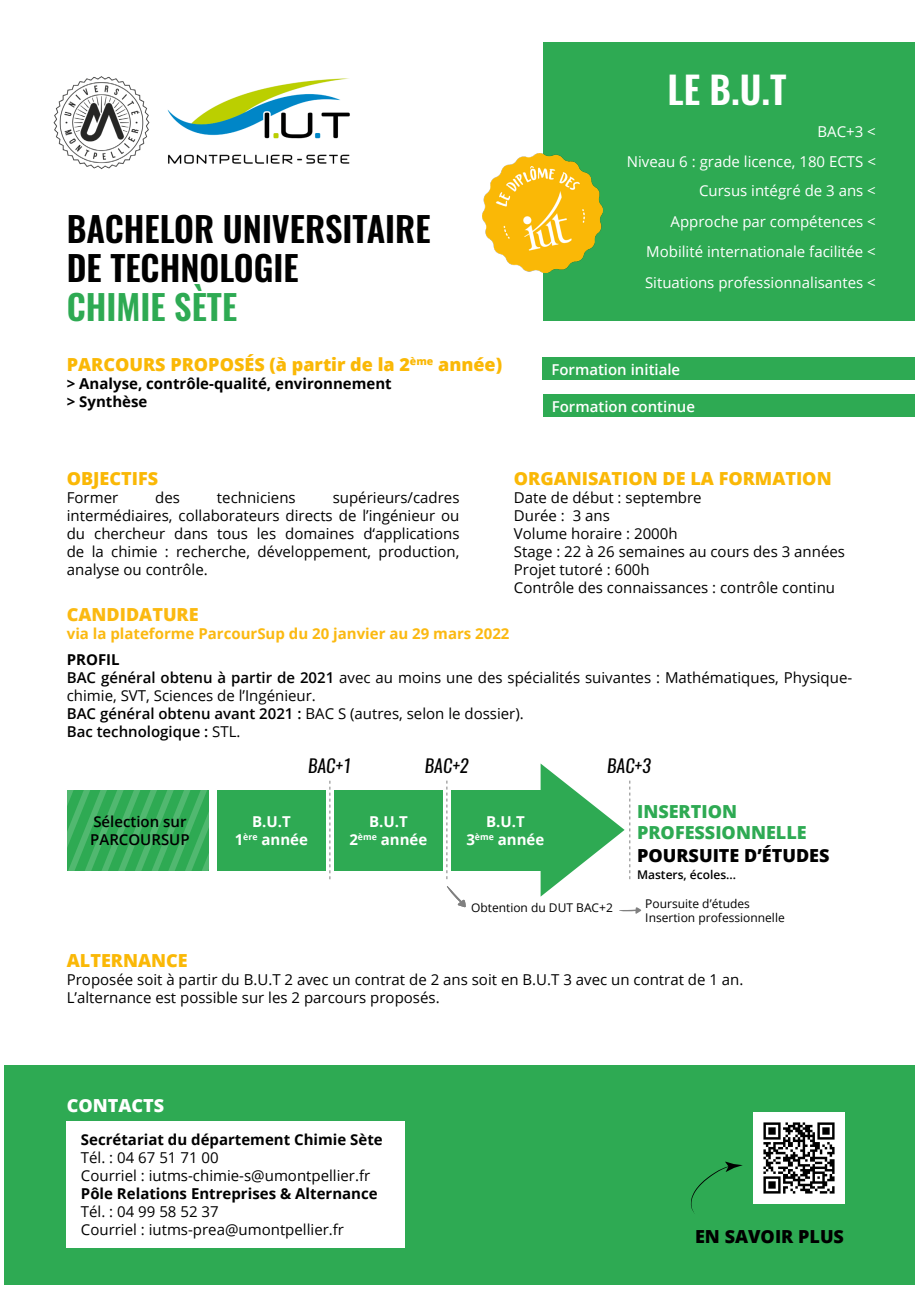
<style>
.page{position:relative;width:919px;height:1289px;background:#fff}
.page>*{position:absolute;margin:0;border:0;box-sizing:border-box;transform-origin:0 0}
.t1{font:600 37.5px "Oswald";color:#fff}
.t2{font:600 34.5px/39px "Oswald";color:#000}
.t3{font:600 34.5px "Oswald";color:#2eaa53}
.t4{font:800 18px "Open Sans";color:#fab806}
.t5{font:800 18px "Open Sans";color:#000}
.t6{font:800 18px/21.6px "Open Sans";color:#2eaa53}
.t7{font:italic 18px "Oswald";color:#000}
.t8{font:800 18px "Open Sans";color:#fbb911}
.t9{font:800 18px "Open Sans";color:#fff}
.t10{font:15px/18px "Open Sans";color:#000}
.t11{font:15px/31.2px "Open Sans";color:#fff}
.t12{font:700 15px/18px "Open Sans";color:#000}
.t13{font:700 15px "Open Sans";color:#fbb911}
.t14{font:700 15px/18px "Open Sans";color:#fff;text-align:center}
.t15{font:600 15px "Open Sans";color:#fff}
.t16{font:600 15px/18px "Open Sans";color:#000}
.t17{font:12px/14.4px "Open Sans";color:#000}
.t18{font:600 12px "Open Sans";color:#000}
.s1{font-weight:700}
.s2{font-weight:600}
</style>
<div class="page">
<div style="left:4px;top:1065px;width:910px;height:219px;background:#2eaa53"></div>
<img style="left:53px;top:76px;width:97px;height:94px">
<img style="left:167px;top:78px;width:183px;height:86px">
<div style="left:542px;top:357px;width:372px;height:23px;background:#2eaa53"></div>
<div style="left:543px;top:394px;width:371px;height:23px;background:#2eaa53"></div>
<div style="left:543px;top:43px;width:371px;height:278px;background:#2eaa53"></div>
<img style="left:482px;top:153px;width:120px;height:120px">
<div style="left:67px;top:1121px;width:338px;height:126px;background:#fff"></div>
<svg style="left:67px;top:790px;width:142px;height:80px;background:#3baf5e"></svg>
<div style="left:217px;top:790px;width:109px;height:80px;background:#2eaa53"></div>
<div style="left:334px;top:790px;width:109px;height:80px;background:#2eaa53"></div>
<div style="left:451px;top:790px;width:108px;height:80px;background:#2eaa53"></div>
<svg style="left:329px;top:780px;width:1px;height:99px"></svg>
<svg style="left:446px;top:780px;width:1px;height:99px"></svg>
<svg style="left:540px;top:763px;width:90px;height:133px"></svg>
<img style="left:753px;top:1112px;width:91px;height:91px">
<svg style="left:690px;top:1161px;width:52px;height:53px"></svg>
<svg style="left:447px;top:886px;width:19px;height:21px"></svg>
<svg style="left:619px;top:907px;width:22px;height:6px"></svg>
<h1 class="t1" style="left:667px;top:70px;width:121px">LE B.U.T</h1>
<p class="t11" style="left:817px;top:115px;width:60px">BAC+3 &lt;</p>
<p class="t11" style="left:626px;top:145px;width:250px">Niveau 6 : grade licence, 180 ECTS &lt;</p>
<h2 class="t2" style="left:67px;top:211px;width:365px">BACHELOR UNIVERSITAIRE<br>DE TECHNOLOGIE</h2>
<h2 class="t3" style="left:67px;top:288px;width:172px">CHIMIE SÈTE</h2>
<p class="t4" style="left:67px;top:351px;width:437px">PARCOURS PROPOSÉS (à partir de la 2<sup>ème</sup> année)</p>
<p class="t12" style="left:67px;top:374px;width:326px">&gt; Analyse, contrôle-qualité, environnement &gt; Synthèse</p>
<p class="t11" style="left:699px;top:175px;width:178px">Cursus intégré de 3 ans &lt;</p>
<p class="t11" style="left:670px;top:206px;width:207px">Approche par compétences &lt;</p>
<p class="t11" style="left:645px;top:235px;width:232px">Mobilité internationale facilitée &lt;<br>Situations professionnalisantes &lt;</p>
<p class="t15" style="left:551px;top:359px;width:130px">Formation initiale</p>
<p class="t15" style="left:551px;top:396px;width:145px">Formation continue</p>
<p class="t4" style="left:67px;top:464px;width:93px">OBJECTIFS</p>
<p class="t10" style="left:67px;top:488px;width:53px">Former</p>
<p class="t10" style="left:155px;top:488px;width:26px">des</p>
<p class="t10" style="left:217px;top:488px;width:80px">techniciens</p>
<p class="t10" style="left:67px;top:488px;width:394px;text-align:justify;text-indent:266px">supérieurs/cadres intermédiaires, collaborateurs directs de l’ingénieur ou du chercheur dans tous les domaines d‘applications de la chimie : recherche, développement, production, analyse ou contrôle.</p>
<p class="t4" style="left:514px;top:464px;width:319px">ORGANISATION DE LA FORMATION</p>
<p class="t10" style="left:514px;top:488px;width:332px">Date de début : septembre<br>Durée : 3 ans<br>Volume horaire : 2000h<br>Stage : 22 à 26 semaines au cours des 3 années<br>Projet tutoré : 600h<br>Contrôle des connaissances : contrôle continu</p>
<p class="t8" style="left:67px;top:601px;width:133px">CANDIDATURE</p>
<p class="t13" style="left:67px;top:623px;width:444px">via la plateforme ParcourSup du 20 janvier au 29 mars 2022</p>
<p class="t10" style="left:67px;top:650px;width:786px"><span class="s1">PROFIL<br></span><span class="s2">BAC général obtenu à partir de 2021</span> avec au moins une des spécialités suivantes : Mathématiques, Physique&shy;chimie, SVT, Sciences de l’Ingénieur.<br><span class="s2">BAC général obtenu avant 2021 :</span> BAC S (autres, selon le dossier).<br><span class="s2">Bac technologique :</span> STL.</p>
<p class="t16" style="left:90px;top:812px;width:101px">Sélection sur<br>PARCOURSUP</p>
<p class="t7" style="left:308px;top:752px;width:45px">BAC+1</p>
<p class="t7" style="left:425px;top:752px;width:45px">BAC+2</p>
<p class="t7" style="left:607px;top:752px;width:45px">BAC+3</p>
<p class="t14" style="left:235px;top:812px;width:75px">B.U.T<br>1<sup>ère</sup> année</p>
<p class="t14" style="left:349px;top:812px;width:79px">B.U.T<br>2<sup>ème</sup> année</p>
<p class="t14" style="left:466px;top:812px;width:79px">B.U.T<br>3<sup>ème</sup> année</p>
<p class="t6" style="left:637px;top:799px;width:171px">INSERTION<br>PROFESSIONNELLE</p>
<p class="t5" style="left:637px;top:841px;width:194px">POURSUITE D’ÉTUDES</p>
<p class="t18" style="left:637px;top:866px;width:101px">Masters, écoles...</p>
<p class="t17" style="left:471px;top:900px;width:143px">Obtention du DUT BAC+2</p>
<p class="t17" style="left:645px;top:896px;width:141px">Poursuite d’études<br>Insertion professionnelle</p>
<p class="t4" style="left:67px;top:946px;width:122px">ALTERNANCE</p>
<p class="t10" style="left:67px;top:970px;width:678px">Proposée soit à partir du B.U.T 2 avec un contrat de 2 ans soit en B.U.T 3 avec un contrat de 1 an.<br>L’alternance est possible sur les 2 parcours proposés.</p>
<p class="t9" style="left:67px;top:1092px;width:99px">CONTACTS</p>
<p class="t12" style="left:81px;top:1130px;width:303px">Secrétariat du département Chimie Sète</p>
<p class="t10" style="left:81px;top:1148px;width:291px">Tél. : 04 67 51 71 00<br>Courriel : iutms-chimie-s@umontpellier.fr</p>
<p class="t12" style="left:81px;top:1184px;width:298px">Pôle Relations Entreprises &amp; Alternance</p>
<p class="t10" style="left:81px;top:1202px;width:265px">Tél. : 04 99 58 52 37<br>Courriel : iutms-prea@umontpellier.fr</p>
<p class="t5" style="left:695px;top:1222px;width:150px">EN SAVOIR PLUS</p>
</div>
